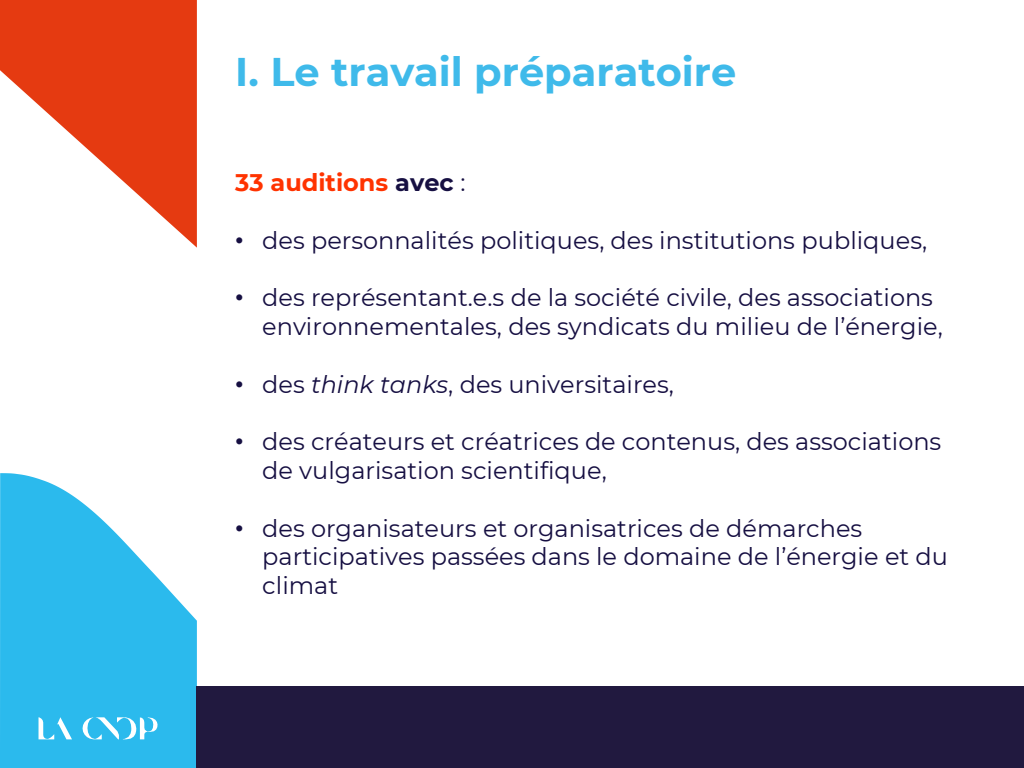
<style>
.page{position:relative;width:1024px;height:768px;background:#fff}
.page>*{position:absolute;margin:0;border:0;box-sizing:border-box;transform-origin:0 0}
.t1{font:700 40px "Montserrat";color:#3fbaea}
.t2{font:24px/28.8px "Montserrat";color:#160f42}
.t3{font:700 24px "Montserrat";color:#f30}
.s1{color:#160f42}
.s2{font-weight:400;color:#160f42}
.s3{font-family:"Arial"}
.s4{font-style:italic}
</style>
<div class="page">
<svg style="left:0;top:0;width:197px;height:248px;fill:#e53a11"></svg>
<svg style="left:0;top:473px;width:197px;height:295px;fill:#2bbaed"></svg>
<svg style="left:39px;top:717px;width:33px;height:22px"></svg>
<svg style="left:83px;top:717px;width:75px;height:22px"></svg>
<div style="left:197px;top:686px;width:827px;height:82px;background:#21193f"></div>
<h1 class="t1" style="left:235px;top:43px;width:503px">I. Le travail préparatoire</h1>
<p class="t3" style="left:235px;top:165px;width:232px">33 auditions <span class="s1">avec</span> <span class="s2">:</span></p>
<p class="t2" style="left:235px;top:225px;width:693px"><span class="s3">•</span> des personnalités politiques, des institutions publiques,</p>
<p class="t2" style="left:262px;top:282px;width:682px;text-indent:-27px"><span class="s3">•</span> des représentant.e.s de la société civile, des associations environnementales, des syndicats du milieu de l’énergie,</p>
<p class="t2" style="left:235px;top:369px;width:440px"><span class="s3">•</span> des <span class="s4">think tanks</span>, des universitaires,</p>
<p class="t2" style="left:262px;top:426px;width:680px;text-indent:-27px"><span class="s3">•</span> des créateurs et créatrices de contenus, des associations de vulgarisation scientifique,</p>
<p class="t2" style="left:262px;top:513px;width:687px;text-indent:-27px"><span class="s3">•</span> des organisateurs et organisatrices de démarches participatives passées dans le domaine de l’énergie et du climat</p>
</div>
